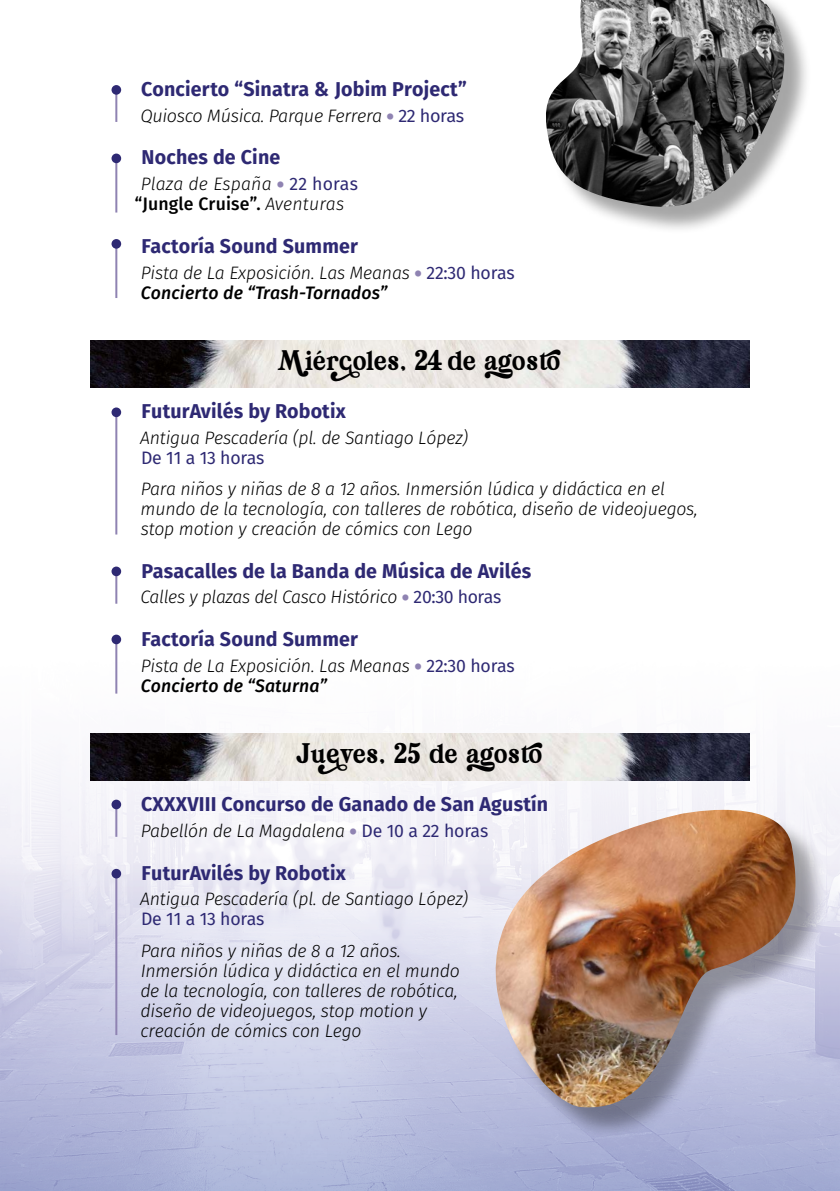
<style>
.page{position:relative;width:840px;height:1191px;background:#fff}
.page>*{position:absolute;margin:0;border:0;box-sizing:border-box;transform-origin:0 0}
.t1{font:700 36px "Britania Vintage";letter-spacing:-.03em;color:#000}
.t2{font:700 20px "Fira Sans";letter-spacing:.01em;color:#2e2973}
.t3{font:italic 300 18px/20px "Fira Sans";letter-spacing:-.01em;color:#000}
.t4{font:italic 300 18px/20px "Fira Sans";letter-spacing:.01em;color:#000}
.t5{font:18px "Fira Sans";letter-spacing:-.01em;color:#2e2973}
.s1{font-weight:700;font-style:normal;font-size:22px;color:#8f83b2}
.s2{font-weight:400;font-style:normal;color:#2e2973}
.s3{font-weight:500;font-style:normal}
.s4{font-weight:500}
</style>
<div class="page">
<img style="left:0;top:85px;width:839px;height:780px">
<svg style="left:0;top:865px;width:839px;height:326px;background:#c6cae4"></svg>
<img style="left:91px;top:733px;width:657px;height:47px">
<img style="left:91px;top:340px;width:657px;height:47px">
<hr style="left:115px;top:90px;width:2px;height:32px;background:#8f83b2">
<div style="left:111px;top:85px;width:10px;height:10px;background:#2e2973;border-radius:50%"></div>
<hr style="left:115px;top:244px;width:2px;height:54px;background:#8f83b2">
<div style="left:111px;top:239px;width:10px;height:10px;background:#2e2973;border-radius:50%"></div>
<hr style="left:115px;top:158px;width:2px;height:54px;background:#8f83b2">
<div style="left:111px;top:154px;width:10px;height:9px;background:#2e2973;border-radius:50%"></div>
<hr style="left:115px;top:639px;width:2px;height:54px;background:#8f83b2">
<svg style="left:111px;top:634px;width:10px;height:10px"></svg>
<hr style="left:115px;top:571px;width:2px;height:32px;background:#8f83b2">
<div style="left:111px;top:566px;width:10px;height:10px;background:#2e2973;border-radius:50%"></div>
<hr style="left:115px;top:804px;width:2px;height:33px;background:#8f83b2">
<svg style="left:111px;top:799px;width:10px;height:10px"></svg>
<hr style="left:115px;top:873px;width:2px;height:162px;background:#8f83b2">
<div style="left:111px;top:869px;width:10px;height:9px;background:#2e2973;border-radius:50%"></div>
<hr style="left:115px;top:412px;width:2px;height:122px;background:#8f83b2">
<div style="left:111px;top:407px;width:10px;height:10px;background:#2e2973;border-radius:50%"></div>
<div style="left:499px;top:814px;width:328px;height:325px;background:#000;opacity:.35"></div>
<img style="left:446px;top:810px;width:354px;height:300px">
<div style="left:548px;top:0;width:263px;height:234px;background:#000;opacity:.35"></div>
<img style="left:543px;top:0;width:243px;height:209px">
<p class="t2" style="left:141px;top:75px;width:327px">Concierto “Sinatra &amp; Jobim Project”</p>
<p class="t3" style="left:140px;top:107px;width:325px">Quiosco Música. Parque Ferrera <span class="s1">•</span> <span class="s2">22 horas</span></p>
<p class="t2" style="left:141px;top:143px;width:140px">Noches de Cine</p>
<p class="t4" style="left:135px;top:175px;width:224px;text-indent:6px">Plaza de España <span class="s1">•</span> <span class="s2">22 horas </span><span class="s3">“Jungle Cruise”.</span> Aventuras</p>
<p class="t2" style="left:141px;top:232px;width:218px">Factoría Sound Summer</p>
<p class="t3" style="left:141px;top:264px;width:375px">Pista de La Exposición. Las Meanas <span class="s1">•</span> <span class="s2">22:30 horas<br></span><span class="s4">Concierto de “Trash-Tornados”</span></p>
<h1 class="t1" style="left:276px;top:344px;width:285px">Miércoles, 24 de agosto</h1>
<p class="t2" style="left:141px;top:397px;width:206px">FuturAvilés by Robotix</p>
<p class="t3" style="left:140px;top:429px;width:329px">Antigua Pescadería (pl. de Santiago López)</p>
<p class="t5" style="left:141px;top:445px;width:125px">De 11 a 13 horas</p>
<p class="t3" style="left:140px;top:480px;width:558px">Para niños y niñas de 8 a 12 años. Inmersión lúdica y didáctica en el mundo de la tecnología, con talleres de robótica, diseño de videojuegos, stop motion y creación de cómics con Lego</p>
<p class="t2" style="left:141px;top:557px;width:391px">Pasacalles de la Banda de Música de Avilés</p>
<p class="t3" style="left:140px;top:588px;width:362px">Calles y plazas del Casco Histórico <span class="s1">•</span> <span class="s2">20:30 horas</span></p>
<p class="t2" style="left:141px;top:625px;width:218px">Factoría Sound Summer</p>
<p class="t3" style="left:141px;top:657px;width:375px">Pista de La Exposición. Las Meanas <span class="s1">•</span> <span class="s2">22:30 horas<br></span><span class="s4">Concierto de “Saturna”</span></p>
<h1 class="t1" style="left:295px;top:737px;width:249px">Jueves, 25 de agosto</h1>
<p class="t2" style="left:141px;top:790px;width:408px">CXXXVIII Concurso de Ganado de San Agustín</p>
<p class="t3" style="left:141px;top:822px;width:349px">Pabellón de La Magdalena <span class="s1">•</span> <span class="s2">De 10 a 22 horas</span></p>
<p class="t2" style="left:141px;top:858px;width:206px">FuturAvilés by Robotix</p>
<p class="t3" style="left:140px;top:890px;width:329px">Antigua Pescadería (pl. de Santiago López)</p>
<p class="t5" style="left:141px;top:906px;width:125px">De 11 a 13 horas</p>
<p class="t3" style="left:140px;top:941px;width:321px">Para niños y niñas de 8 a 12 años.<br>Inmersión lúdica y didáctica en el mundo de la tecnología, con talleres de robótica, diseño de videojuegos, stop motion y creación de cómics con Lego</p>
</div>
